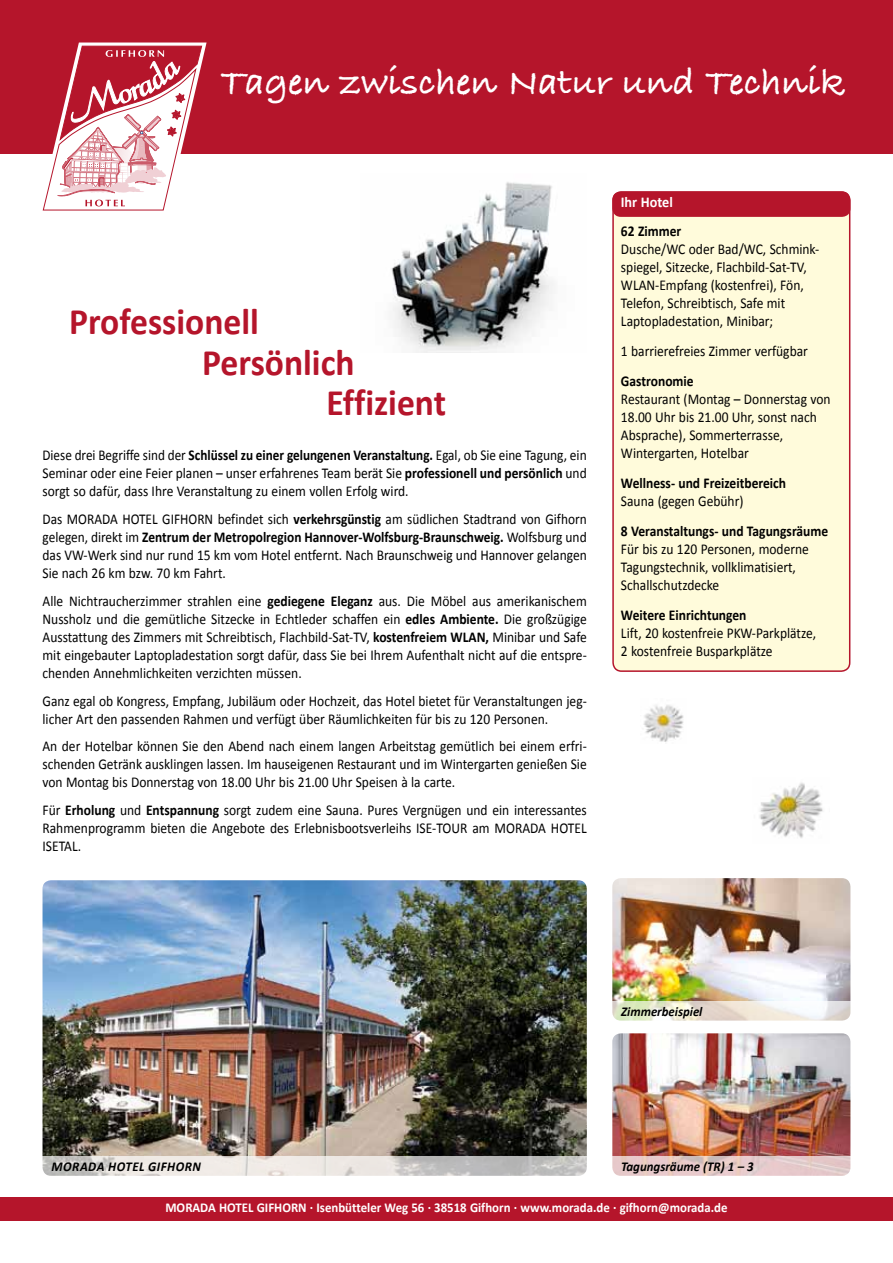
<style>
.page{position:relative;width:893px;height:1263px;background:#fff}
.page>*{position:absolute;margin:0;border:0;box-sizing:border-box;transform-origin:0 0}
.t1{font:700 39px "Bradley Hand ITCTT";color:#fff}
.t2{font:700 37.5px "Calibri";color:#b5152b;scale:.95 1}
.t3{font:15px/18px "Calibri";color:#000;scale:.9 1}
.t4{font:15px/18px "Calibri";color:#000;text-align:justify;scale:.89 1}
.t5{font:15px/18px "Calibri";color:#000;text-align:justify;scale:.88 1}
.t6{font:700 15px "Calibri";color:#000;scale:.9 1}
.t7{font:700 15px "Calibri";color:#fff;scale:.95 1}
.t8{font:700 13.5px "Calibri";color:#fff;scale:.95 1}
.t9{font:italic 700 13.5px "Calibri";color:#000;scale:.95 1}
.t10{font:italic 700 13.5px "Calibri";letter-spacing:.04em;color:#000;scale:.95 1}
.s1{font-weight:700}
</style>
<div class="page">
<div style="left:0;top:1197px;width:893px;height:23px;background:#b5152b"></div>
<div style="left:0;top:0;width:893px;height:153px;background:#b5152b"></div>
<img style="left:643px;top:705px;width:41px;height:37px">
<img style="left:759px;top:782px;width:64px;height:56px">
<img style="left:43px;top:880px;width:544px;height:277px">
<img style="left:612px;top:878px;width:238px;height:123px">
<img style="left:612px;top:1033px;width:238px;height:124px">
<img style="left:391px;top:182px;width:163px;height:171px">
<svg style="left:43px;top:1157px;width:544px;height:19px"></svg>
<svg style="left:612px;top:1157px;width:238px;height:19px;fill:#e7cacb"></svg>
<svg style="left:612px;top:1001px;width:238px;height:19px"></svg>
<div style="left:613px;top:192px;width:237px;height:479px;background:#fffbdb;border-radius:9px"></div>
<div style="left:612px;top:191px;width:238px;height:481px;border:2px solid #b5152b;border-radius:9px"></div>
<div style="left:612px;top:191px;width:238px;height:26px;background:#b5152b;border-radius:9px"></div>
<svg style="left:37px;top:43px;width:170px;height:168px"></svg>
<h1 class="t1" style="left:221px;top:52px;width:625px">Tagen zwischen Natur und Technik</h1>
<h2 class="t2" style="left:69px;top:298px;width:201px">Professionell</h2>
<h2 class="t2" style="left:202px;top:338px;width:162px">Persönlich</h2>
<h2 class="t2" style="left:326px;top:379px;width:127px">Effizient</h2>
<p class="t5" style="left:43px;top:446px;width:620px">Diese drei Begriffe sind der <span class="s1">Schlüssel zu einer gelungenen Veranstaltung.</span> Egal, ob Sie eine Tagung, ein Seminar oder eine Feier planen – unser erfahrenes Team berät Sie <span class="s1">professionell und persönlich</span> und sorgt so dafür, dass Ihre Veranstaltung zu einem vollen Erfolg wird.</p>
<p class="t4" style="left:43px;top:510px;width:613px">Das MORADA HOTEL GIFHORN befindet sich <span class="s1">verkehrsgünstig</span> am südlichen Stadtrand von Gifhorn gelegen, direkt im <span class="s1">Zentrum der Metropolregion Hannover-Wolfsburg-Braunschweig.</span> Wolfsburg und das VW-Werk sind nur rund 15 km vom Hotel entfernt. Nach Braunschweig und Hannover gelangen Sie nach 26 km bzw. 70 km Fahrt.</p>
<p class="t3" style="left:43px;top:592px;width:606px;text-align:justify">Alle Nichtraucherzimmer strahlen eine <span class="s1">gediegene Eleganz</span> aus. Die Möbel aus amerikanischem Nussholz und die gemütliche Sitzecke in Echtleder schaffen ein <span class="s1">edles Ambiente.</span> Die großzügige Ausstattung des Zimmers mit Schreibtisch, Flachbild-Sat-TV, <span class="s1">kostenfreiem WLAN,</span> Minibar und Safe mit eingebauter Laptopladestation sorgt dafür, dass Sie bei Ihrem Aufenthalt nicht auf die entspre&shy;chenden Annehmlichkeiten verzichten müssen.</p>
<p class="t3" style="left:43px;top:692px;width:606px">Ganz egal ob Kongress, Empfang, Jubiläum oder Hochzeit, das Hotel bietet für Veranstaltungen jeg&shy;licher Art den passenden Rahmen und verfügt über Räumlichkeiten für bis zu 120 Personen.</p>
<p class="t3" style="left:43px;top:737px;width:606px;text-align:justify">An der Hotelbar können Sie den Abend nach einem langen Arbeitstag gemütlich bei einem erfri&shy;schenden Getränk ausklingen lassen. Im hauseigenen Restaurant und im Wintergarten genießen Sie von Montag bis Donnerstag von 18.00 Uhr bis 21.00 Uhr Speisen à la carte.</p>
<p class="t3" style="left:43px;top:801px;width:606px;text-align:justify">Für <span class="s1">Erholung</span> und <span class="s1">Entspannung</span> sorgt zudem eine Sauna. Pures Vergnügen und ein interessantes Rahmenprogramm bieten die Angebote des Erlebnisbootsverleihs ISE-TOUR am MORADA HOTEL ISETAL.</p>
<p class="t7" style="left:621px;top:193px;width:56px">Ihr Hotel</p>
<p class="t6" style="left:621px;top:221px;width:69px">62 Zimmer</p>
<p class="t3" style="left:621px;top:240px;width:222px">Dusche/WC oder Bad/WC, Schmink&shy;spiegel, Sitzecke, Flachbild-Sat-TV, WLAN-Empfang (kostenfrei), Fön, Telefon, Schreibtisch, Safe mit Laptopladestation, Minibar;</p>
<p class="t3" style="left:621px;top:342px;width:209px">1 barrierefreies Zimmer verfügbar</p>
<p class="t6" style="left:621px;top:371px;width:82px">Gastronomie</p>
<p class="t3" style="left:621px;top:390px;width:234px">Restaurant (Montag – Donnerstag von<br>18.00 Uhr bis 21.00 Uhr, sonst nach<br>Absprache), Sommerterrasse,<br>Wintergarten, Hotelbar</p>
<p class="t6" style="left:621px;top:473px;width:185px">Wellness- und Freizeitbereich</p>
<p class="t3" style="left:621px;top:492px;width:138px">Sauna (gegen Gebühr)</p>
<p class="t6" style="left:621px;top:521px;width:232px">8 Veranstaltungs- und Tagungsräume</p>
<p class="t3" style="left:621px;top:540px;width:210px">Für bis zu 120 Personen, moderne<br>Tagungstechnik, vollklimatisiert,<br>Schallschutzdecke</p>
<p class="t6" style="left:621px;top:605px;width:141px">Weitere Einrichtungen</p>
<p class="t3" style="left:621px;top:624px;width:218px">Lift, 20 kostenfreie PKW-Parkplätze,<br>2 kostenfreie Busparkplätze</p>
<p class="t9" style="left:621px;top:1003px;width:87px">Zimmerbeispiel</p>
<p class="t10" style="left:52px;top:1158px;width:159px">MOrada Hotel Gifhorn</p>
<p class="t9" style="left:621px;top:1158px;width:141px">Tagungsräume (TR) 1 – 3</p>
<p class="t8" style="left:165px;top:1199px;width:593px">MORADA HOTEL GIFHORN · Isenbütteler Weg 56 · 38518 Gifhorn · www.morada.de · gifhorn@morada.de</p>
</div>
